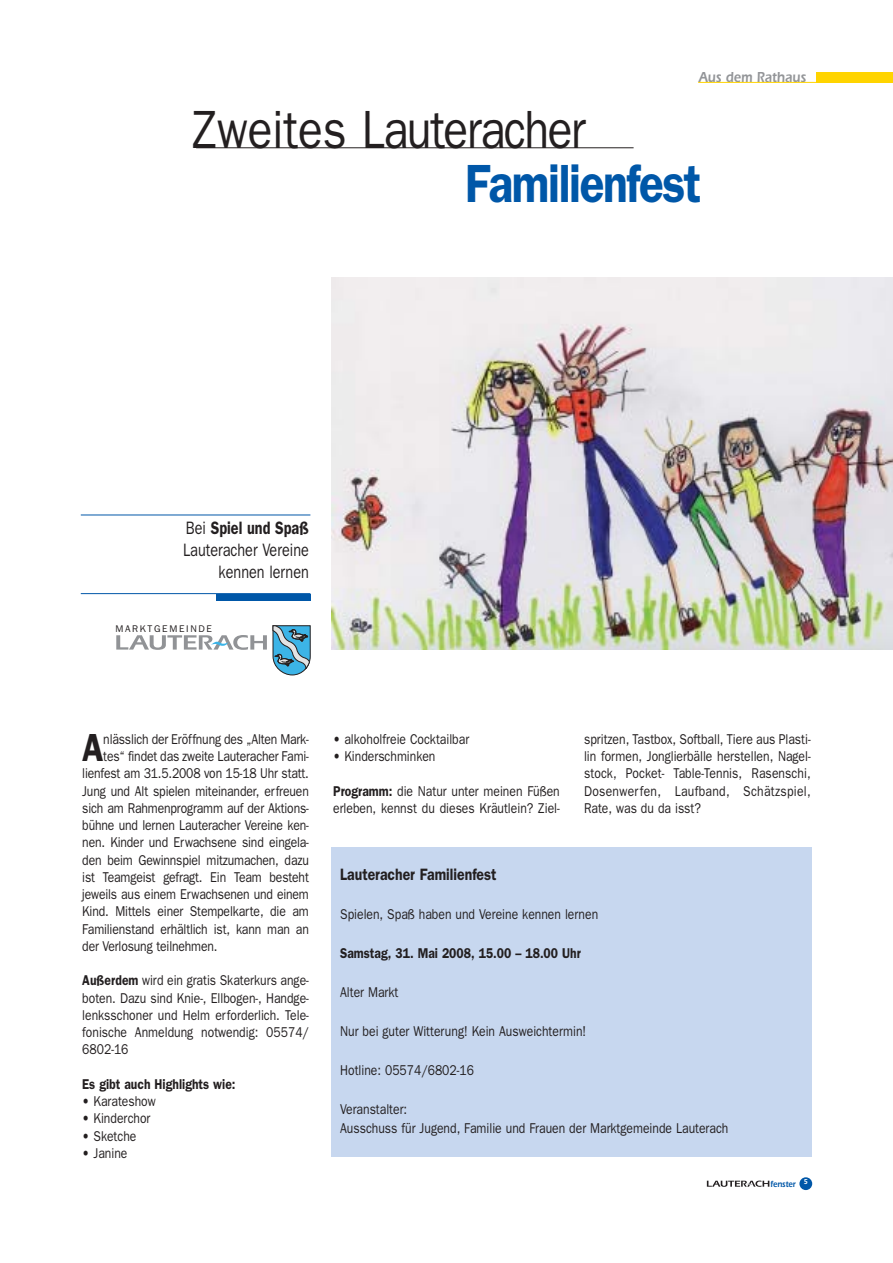
<style>
.page{position:relative;width:893px;height:1263px;background:#fff}
.page>*{position:absolute;margin:0;border:0;box-sizing:border-box;transform-origin:0 0}
.t1{font:54px "Franklin Gothic";letter-spacing:-.03em;color:#231f20;scale:.85 1}
.t2{font:600 54px "Franklin Gothic";letter-spacing:-.03em;color:#0057a8;scale:.85 1}
.t3{font:600 39.3px "Franklin Gothic";color:#231f20;scale:.85 1}
.t4{font:18px/21.6px "Franklin Gothic";color:#231f20;text-align:right;scale:.8 1}
.t5{font:600 16.5px "Franklin Gothic";color:#231f20;scale:.85 1}
.t6{font:600 15px "Itc Eras";color:#939598;scale:.85 1}
.t7{font:14.25px/17.2px "Franklin Gothic";color:#231f20;text-align:justify;scale:.85 1}
.t8{font:600 14.25px "Franklin Gothic";color:#231f20;scale:.85 1}
.t9{font:9.75px "Franklin Gothic";letter-spacing:.175em;color:#231f20}
.t10{font:600 9px "Itc Eras";color:#0057a8;scale:.85 1}
.s1{font-weight:600}
</style>
<div class="page">
<hr style="left:81px;top:515px;width:229px;height:1px;background:#0057a8">
<hr style="left:81px;top:593px;width:229px;height:1px;background:#0057a8">
<div style="left:216px;top:594px;width:94px;height:6px;background:#0057a8"></div>
<img style="left:332px;top:277px;width:561px;height:372px">
<hr style="left:196px;top:148px;width:438px;height:1px;background:#231f20">
<div style="left:816px;top:72px;width:77px;height:11px;background:#ffd400"></div>
<hr style="left:698px;top:82px;width:119px;height:1px;background:#ffd400">
<div style="left:799px;top:1177px;width:13px;height:13px;background:#0057a8;border-radius:50%"></div>
<svg style="left:707px;top:1180px;width:62px;height:7px"></svg>
<div style="left:332px;top:847px;width:480px;height:310px;background:#c7d7ef"></div>
<svg style="left:116px;top:635px;width:151px;height:15px"></svg>
<svg style="left:273px;top:625px;width:37px;height:50px;background:#5ea0bd"></svg>
<p class="t6" style="left:699px;top:72px;width:128px">Aus dem Rathaus</p>
<h1 class="t1" style="left:193px;top:111px;width:464px">Zweites Lauteracher</h1>
<h1 class="t2" style="left:465px;top:165px;width:279px">Familienfest</h1>
<p class="t4" style="left:183px;top:519px;width:159px">Bei <span class="s1">Spiel und Spaß<br></span>Lauteracher Vereine kennen lernen</p>
<p class="t9" style="left:115px;top:625px;width:98px">MARKTGEMEINDE</p>
<h2 class="t3" style="left:82px;top:734px;width:27px">A</h2>
<p class="t7" style="left:103px;top:731px;width:243px">nlässlich der Eröffnung des „Alten Mark-</p>
<p class="t7" style="left:103px;top:749px;width:243px">tes“ findet das zweite Lauteracher Fami-</p>
<p class="t7" style="left:82px;top:766px;width:268px">lienfest am 31.5.2008 von 15-18 Uhr statt.</p>
<p class="t7" style="left:82px;top:783px;width:268px">Jung und Alt spielen miteinander, erfreuen</p>
<p class="t7" style="left:82px;top:800px;width:268px">sich am Rahmenprogramm auf der Aktions-</p>
<p class="t7" style="left:82px;top:818px;width:268px">bühne und lernen Lauteracher Vereine ken-</p>
<p class="t7" style="left:82px;top:835px;width:268px">nen. Kinder und Erwachsene sind eingela-</p>
<p class="t7" style="left:82px;top:852px;width:268px">den beim Gewinnspiel mitzumachen, dazu</p>
<p class="t7" style="left:82px;top:869px;width:268px">ist Teamgeist gefragt. Ein Team besteht</p>
<p class="t7" style="left:82px;top:887px;width:268px">jeweils aus einem Erwachsenen und einem</p>
<p class="t7" style="left:82px;top:904px;width:268px">Kind. Mittels einer Stempelkarte, die am</p>
<p class="t7" style="left:82px;top:921px;width:268px">Familienstand erhältlich ist, kann man an</p>
<p class="t7" style="left:82px;top:938px;width:161px">der Verlosung teilnehmen.</p>
<p class="t7" style="left:82px;top:973px;width:268px"><span class="s1">Außerdem</span> wird ein gratis Skaterkurs ange&shy;boten. Dazu sind Knie-, Ellbogen-, Handge&shy;lenksschoner und Helm erforderlich. Tele&shy;fonische Anmeldung notwendig: 05574/ 6802-16</p>
<p class="t8" style="left:82px;top:1079px;width:182px">Es gibt auch Highlights wie:</p>
<p class="t7" style="left:82px;top:1094px;width:88px">• Karateshow</p>
<p class="t7" style="left:82px;top:1111px;width:82px">• Kinderchor</p>
<p class="t7" style="left:82px;top:1128px;width:65px">• Sketche</p>
<p class="t7" style="left:82px;top:1145px;width:55px">• Janine</p>
<p class="t7" style="left:333px;top:731px;width:162px">• alkoholfreie Cocktailbar</p>
<p class="t7" style="left:333px;top:749px;width:122px">• Kinderschminken</p>
<p class="t7" style="left:333px;top:783px;width:268px"><span class="s1">Programm:</span> die Natur unter meinen Füßen erleben, kennst du dieses Kräutlein? Ziel-</p>
<p class="t7" style="left:584px;top:731px;width:268px">spritzen, Tastbox, Softball, Tiere aus Plasti&shy;lin formen, Jonglierbälle herstellen, Nagel&shy;stock, Pocket- Table-Tennis, Rasenschi, Dosenwerfen, Laufband, Schätzspiel, Rate, was du da isst?</p>
<p class="t5" style="left:340px;top:868px;width:185px">Lauteracher Familienfest</p>
<p class="t7" style="left:340px;top:906px;width:305px">Spielen, Spaß haben und Vereine kennen lernen</p>
<p class="t8" style="left:340px;top:948px;width:285px">Samstag, 31. Mai 2008, 15.00 – 18.00 Uhr</p>
<p class="t7" style="left:340px;top:984px;width:70px">Alter Markt</p>
<p class="t7" style="left:340px;top:1023px;width:291px">Nur bei guter Witterung! Kein Ausweichtermin!</p>
<p class="t7" style="left:340px;top:1062px;width:159px">Hotline: 05574/6802-16</p>
<p class="t7" style="left:340px;top:1100px;width:458px;line-height:19.5px">Veranstalter:<br>Ausschuss für Jugend, Familie und Frauen der Marktgemeinde Lauterach</p>
<p class="t10" style="left:770px;top:1181px;width:46px">fenster <sup>5</sup></p>
</div>
